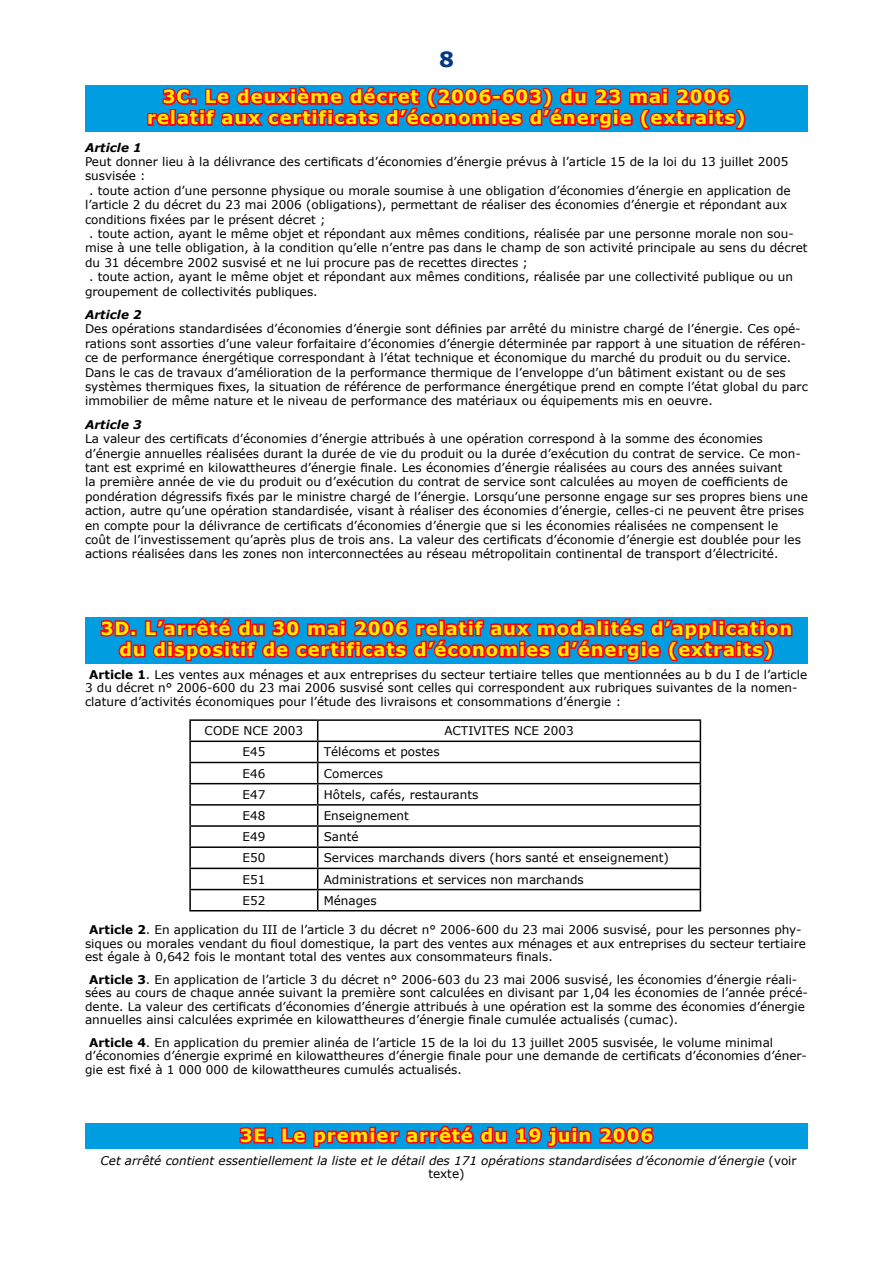
<style>
.page{position:relative;width:893px;height:1263px;background:#fff}
.page>*{position:absolute;margin:0;border:0;box-sizing:border-box;transform-origin:0 0}
.t1{font:700 21px "Verdana";color:#003882}
.t2{font:700 18px/21px "Verdana";letter-spacing:.05em;color:#ffec00;text-align:center}
.t3{font:12px/14.4px "Verdana";color:#000}
.t4{font:italic 12px/13.5px "Verdana";color:#000;text-align:center}
.t5{font:italic 700 12px "Verdana";color:#000}
.s1{font-weight:700}
.s2{font-style:normal}
</style>
<div class="page">
<div style="left:85px;top:85px;width:723px;height:47px;background:#009ee0"></div>
<svg style="left:147px;top:87px;width:599px;height:43px"></svg>
<div style="left:85px;top:617px;width:723px;height:46px;background:#009ee0"></div>
<svg style="left:100px;top:618px;width:693px;height:44px"></svg>
<hr style="left:189px;top:719px;width:129px;height:2px;background:#000">
<svg style="left:189px;top:721px;width:2px;height:19px"></svg>
<hr style="left:318px;top:719px;width:383px;height:2px;background:#000">
<hr style="left:189px;top:740px;width:129px;height:2px;background:#000">
<hr style="left:189px;top:742px;width:2px;height:20px;background:#000">
<hr style="left:318px;top:740px;width:383px;height:2px;background:#000">
<hr style="left:189px;top:762px;width:129px;height:1px;background:#000">
<hr style="left:189px;top:763px;width:2px;height:20px;background:#000">
<hr style="left:318px;top:762px;width:383px;height:1px;background:#000">
<hr style="left:189px;top:783px;width:129px;height:1px;background:#000">
<hr style="left:189px;top:784px;width:2px;height:20px;background:#000">
<hr style="left:318px;top:783px;width:383px;height:1px;background:#000">
<hr style="left:189px;top:804px;width:129px;height:1px;background:#000">
<hr style="left:189px;top:805px;width:2px;height:20px;background:#000">
<hr style="left:318px;top:804px;width:383px;height:1px;background:#000">
<hr style="left:189px;top:825px;width:129px;height:2px;background:#000">
<svg style="left:189px;top:827px;width:2px;height:19px"></svg>
<hr style="left:318px;top:825px;width:383px;height:2px;background:#000">
<hr style="left:189px;top:846px;width:129px;height:2px;background:#000">
<hr style="left:189px;top:848px;width:2px;height:20px;background:#000">
<hr style="left:318px;top:846px;width:383px;height:2px;background:#000">
<hr style="left:189px;top:868px;width:129px;height:1px;background:#000">
<hr style="left:189px;top:869px;width:2px;height:20px;background:#000">
<hr style="left:318px;top:868px;width:383px;height:1px;background:#000">
<hr style="left:189px;top:889px;width:129px;height:1px;background:#000">
<hr style="left:189px;top:890px;width:2px;height:20px;background:#000">
<hr style="left:318px;top:889px;width:383px;height:1px;background:#000">
<svg style="left:317px;top:721px;width:1px;height:189px"></svg>
<svg style="left:700px;top:721px;width:1px;height:189px"></svg>
<hr style="left:189px;top:910px;width:129px;height:1px;background:#000">
<hr style="left:318px;top:910px;width:383px;height:1px;background:#000">
<div style="left:85px;top:1124px;width:723px;height:25px;background:#009ee0"></div>
<svg style="left:239px;top:1127px;width:34px;height:17px"></svg>
<svg style="left:280px;top:1123px;width:376px;height:25px"></svg>
<h1 class="t1" style="left:439px;top:46px;width:16px">8</h1>
<h2 class="t2" style="left:147px;top:86px;width:600px">3C. Le deuxième décret (2006-603) du 23 mai 2006 relatif aux certificats d’économies d’énergie (extraits)</h2>
<p class="t5" style="left:85px;top:140px;width:58px">Article 1</p>
<p class="t3" style="left:85px;top:154px;width:705px">Peut donner lieu à la délivrance des certificats d’économies d’énergie prévus à l’article 15 de la loi du 13 juillet 2005</p>
<p class="t3" style="left:85px;top:168px;width:62px">susvisée :</p>
<p class="t3" style="left:89px;top:183px;width:703px">. toute action d’une personne physique ou morale soumise à une obligation d’économies d’énergie en application de</p>
<p class="t3" style="left:85px;top:197px;width:704px">l’article 2 du décret du 23 mai 2006 (obligations), permettant de réaliser des économies d’énergie et répondant aux</p>
<p class="t3" style="left:85px;top:212px;width:242px">conditions fixées par le présent décret ;</p>
<p class="t3" style="left:89px;top:226px;width:706px">. toute action, ayant le même objet et répondant aux mêmes conditions, réalisée par une personne morale non sou-</p>
<p class="t3" style="left:85px;top:240px;width:724px">mise à une telle obligation, à la condition qu’elle n’entre pas dans le champ de son activité principale au sens du décret</p>
<p class="t3" style="left:85px;top:255px;width:444px">du 31 décembre 2002 susvisé et ne lui procure pas de recettes directes ;</p>
<p class="t3" style="left:89px;top:269px;width:705px">. toute action, ayant le même objet et répondant aux mêmes conditions, réalisée par une collectivité publique ou un</p>
<p class="t3" style="left:85px;top:284px;width:234px">groupement de collectivités publiques.</p>
<p class="t5" style="left:85px;top:307px;width:58px">Article 2</p>
<p class="t3" style="left:85px;top:321px;width:724px">Des opérations standardisées d’économies d’énergie sont définies par arrêté du ministre chargé de l’énergie. Ces opé&shy;rations sont assorties d’une valeur forfaitaire d’économies d’énergie déterminée par rapport à une situation de référen&shy;ce de performance énergétique correspondant à l’état technique et économique du marché du produit ou du service.<br>Dans le cas de travaux d’amélioration de la performance thermique de l’enveloppe d’un bâtiment existant ou de ses systèmes thermiques fixes, la situation de référence de performance énergétique prend en compte l’état global du parc immobilier de même nature et le niveau de performance des matériaux ou équipements mis en oeuvre.</p>
<p class="t5" style="left:85px;top:417px;width:58px">Article 3</p>
<p class="t3" style="left:85px;top:431px;width:724px">La valeur des certificats d’économies d’énergie attribués à une opération correspond à la somme des économies d’énergie annuelles réalisées durant la durée de vie du produit ou la durée d’exécution du contrat de service. Ce mon&shy;tant est exprimé en kilowattheures d’énergie finale. Les économies d’énergie réalisées au cours des années suivant<br>la première année de vie du produit ou d’exécution du contrat de service sont calculées au moyen de coefficients de pondération dégressifs fixés par le ministre chargé de l’énergie. Lorsqu’une personne engage sur ses propres biens une action, autre qu’une opération standardisée, visant à réaliser des économies d’énergie, celles-ci ne peuvent être prises en compte pour la délivrance de certificats d’économies d’énergie que si les économies réalisées ne compensent le<br>coût de l’investissement qu’après plus de trois ans. La valeur des certificats d’économie d’énergie est doublée pour les actions réalisées dans les zones non interconnectées au réseau métropolitain continental de transport d’électricité.</p>
<h2 class="t2" style="left:101px;top:617px;width:693px">3D. L’arrêté du 30 mai 2006 relatif aux modalités d’application du dispositif de certificats d’économies d’énergie (extraits)</h2>
<p class="t3" style="left:85px;top:667px;width:724px;line-height:13.5px;text-indent:4px"><span class="s1">Article 1</span>. Les ventes aux ménages et aux entreprises du secteur tertiaire telles que mentionnées au b du I de l’article<br>3 du décret n° 2006-600 du 23 mai 2006 susvisé sont celles qui correspondent aux rubriques suivantes de la nomen&shy;clature d’activités économiques pour l’étude des livraisons et consommations d’énergie :</p>
<p class="t3" style="left:205px;top:723px;width:100px">CODE NCE 2003</p>
<p class="t3" style="left:444px;top:723px;width:131px">ACTIVITES NCE 2003</p>
<p class="t3" style="left:242px;top:744px;width:24px">E45</p>
<p class="t3" style="left:324px;top:744px;width:117px">Télécoms et postes</p>
<p class="t3" style="left:242px;top:766px;width:24px">E46</p>
<p class="t3" style="left:324px;top:766px;width:61px">Comerces</p>
<p class="t3" style="left:242px;top:787px;width:24px">E47</p>
<p class="t3" style="left:324px;top:787px;width:156px">Hôtels, cafés, restaurants</p>
<p class="t3" style="left:242px;top:808px;width:24px">E48</p>
<p class="t3" style="left:324px;top:808px;width:87px">Enseignement</p>
<p class="t3" style="left:242px;top:829px;width:24px">E49</p>
<p class="t3" style="left:324px;top:829px;width:36px">Santé</p>
<p class="t3" style="left:242px;top:850px;width:24px">E50</p>
<p class="t3" style="left:324px;top:850px;width:347px">Services marchands divers (hors santé et enseignement)</p>
<p class="t3" style="left:242px;top:871px;width:24px">E51</p>
<p class="t3" style="left:324px;top:871px;width:262px">Administrations et services non marchands</p>
<p class="t3" style="left:242px;top:893px;width:24px">E52</p>
<p class="t3" style="left:324px;top:893px;width:54px">Ménages</p>
<p class="t3" style="left:85px;top:922px;width:722px;line-height:13.5px;text-indent:4px"><span class="s1">Article 2</span>. En application du III de l’article 3 du décret n° 2006-600 du 23 mai 2006 susvisé, pour les personnes phy&shy;siques ou morales vendant du fioul domestique, la part des ventes aux ménages et aux entreprises du secteur tertiaire est égale à 0,642 fois le montant total des ventes aux consommateurs finals.</p>
<p class="t3" style="left:85px;top:972px;width:724px;line-height:13.5px;text-indent:4px"><span class="s1">Article 3</span>. En application de l’article 3 du décret n° 2006-603 du 23 mai 2006 susvisé, les économies d’énergie réali&shy;sées au cours de chaque année suivant la première sont calculées en divisant par 1,04 les économies de l’année précé&shy;dente. La valeur des certificats d’économies d’énergie attribués à une opération est la somme des économies d’énergie annuelles ainsi calculées exprimée en kilowattheures d’énergie finale cumulée actualisés (cumac).</p>
<p class="t3" style="left:85px;top:1035px;width:723px;line-height:13.5px;text-indent:4px"><span class="s1">Article 4</span>. En application du premier alinéa de l’article 15 de la loi du 13 juillet 2005 susvisée, le volume minimal d’économies d’énergie exprimé en kilowattheures d’énergie finale pour une demande de certificats d’économies d’éner&shy;gie est fixé à 1 000 000 de kilowattheures cumulés actualisés.</p>
<h2 class="t2" style="left:240px;top:1124px;width:415px">3E. Le premier arrêté du 19 juin 2006</h2>
<p class="t4" style="left:100px;top:1153px;width:698px">Cet arrêté contient essentiellement la liste et le détail des 171 opérations standardisées d’économie d’énergie <span class="s2">(voir texte)</span></p>
</div>
